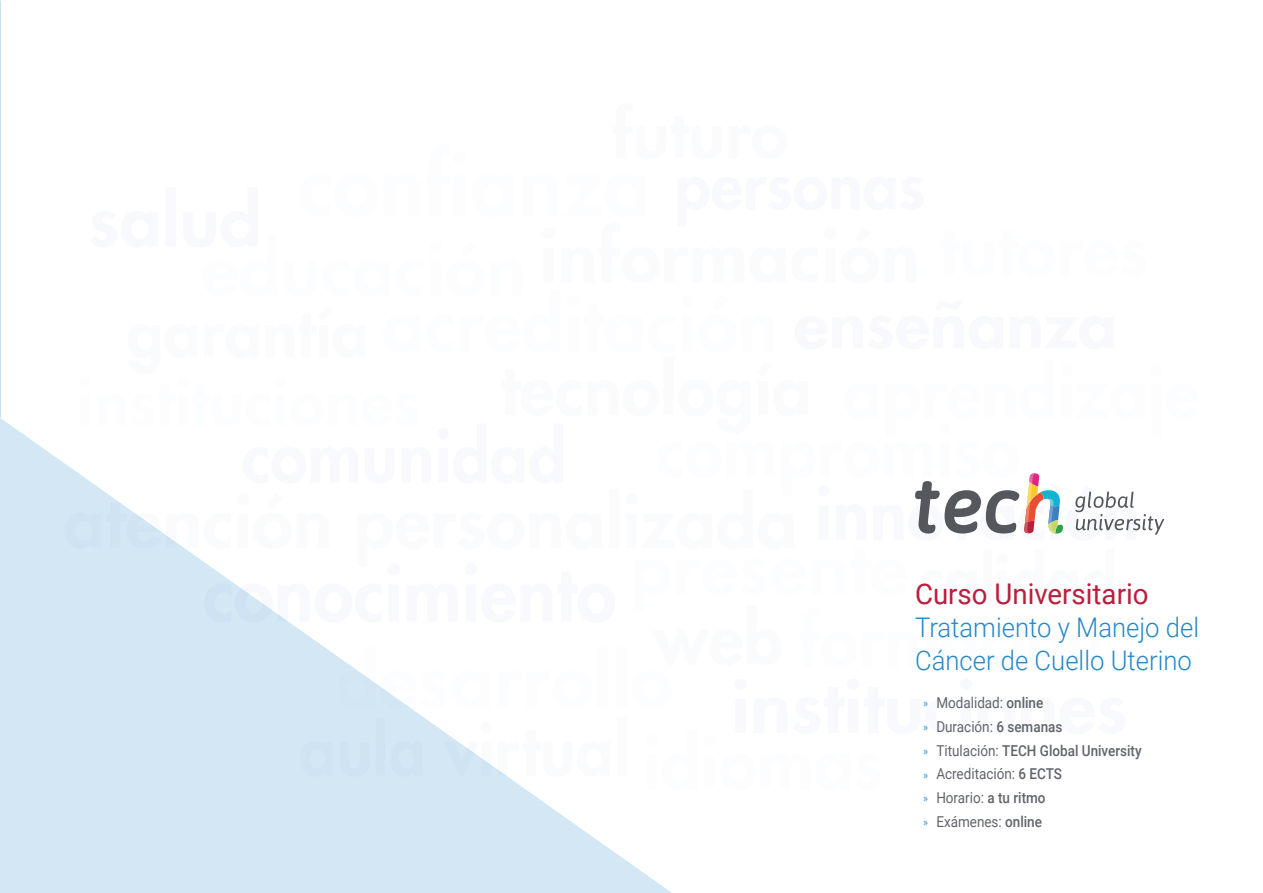
<style>
.page{position:relative;width:1263px;height:893px;background:#fff}
.page>*{position:absolute;margin:0;border:0;box-sizing:border-box;transform-origin:0 0}
.t1{font:28.5px "Roboto";color:#ba1e3c}
.t2{font:300 27px/33px "Roboto";color:#2488c9;scale:.95 1}
.t3{font:15px/23.7px "Roboto";color:#61646a;scale:.9 1}
.s1{font-family:"Myriad Pro";font-size:12px;color:#2488c9}
.s2{font-weight:500}
</style>
<div class="page">
<svg style="left:0;top:418px;width:672px;height:475px;background:#d8e9f5"></svg>
<svg style="left:64px;top:418px;width:1101px;height:372px"></svg>
<h1 class="t1" style="left:915px;top:574px;width:235px">Curso Universitario</h1>
<h2 class="t2" style="left:915px;top:610px;width:301px">Tratamiento y Manejo del<br>Cáncer de Cuello Uterino</h2>
<p class="t3" style="left:923px;top:690px;width:244px"><span class="s1">»</span> Modalidad: <span class="s2">online<br></span><span class="s1">»</span> Duración: <span class="s2">6 semanas<br></span><span class="s1">»</span> Titulación: <span class="s2">TECH Global University </span><span class="s1">»</span> Acreditación: <span class="s2">6 ECTS<br></span><span class="s1">»</span> Horario: <span class="s2">a tu ritmo<br></span><span class="s1">»</span> Exámenes: <span class="s2">online</span></p>
</div>
